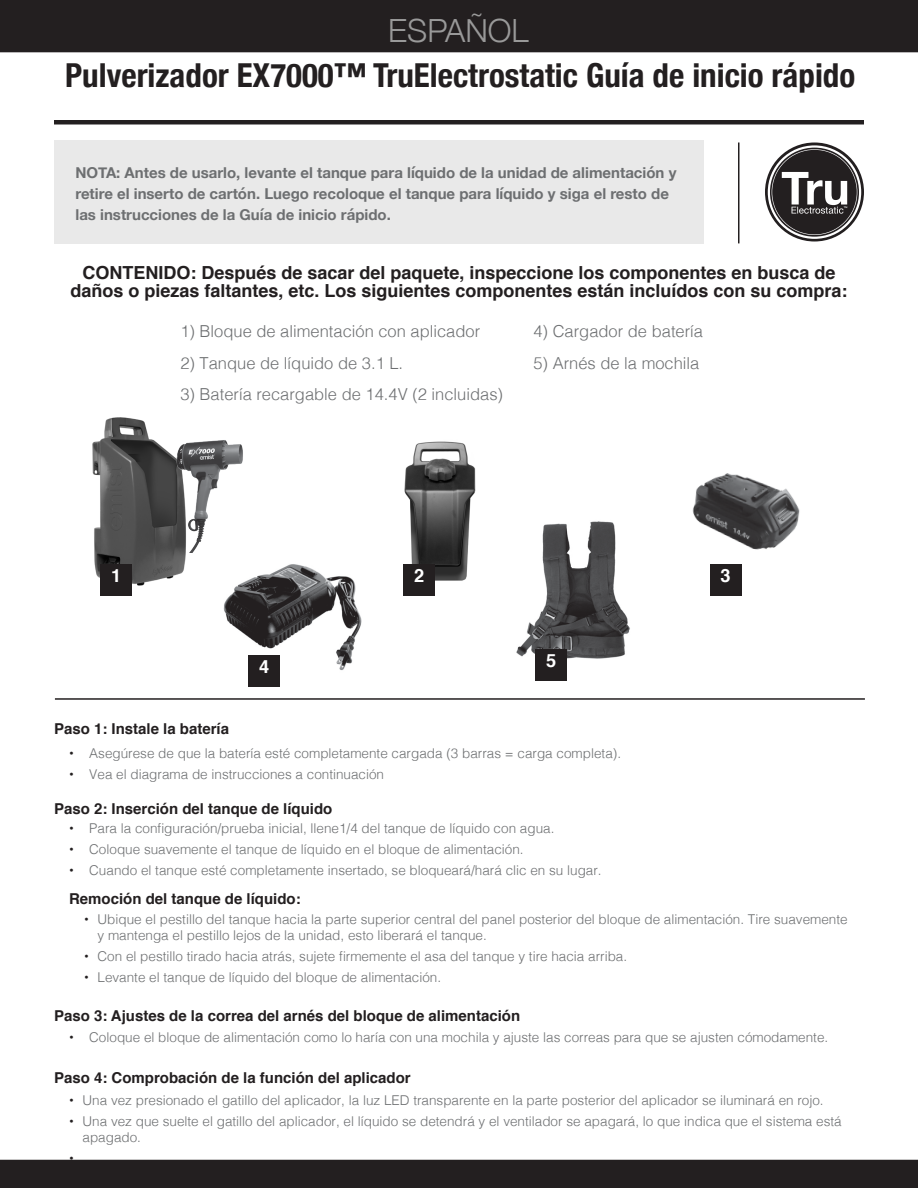
<style>
.page{position:relative;width:918px;height:1188px;background:#fff}
.page>*{position:absolute;margin:0;border:0;box-sizing:border-box;transform-origin:0 0}
.t1{font:700 condensed 33px "Helvetica Neue";color:#231f20}
.t2{font:300 31.95px "Helvetica Neue";color:#999}
.t3{font:700 18.3px "Helvetica";color:#fff}
.t4{font:700 18px/18px "Helvetica";color:#231f20;text-align:center}
.t5{font:300 16.5px "Helvetica";color:#6d6f71}
.t6{font:700 15px/21px "Helvetica Neue";color:#6d6f71}
.t7{font:700 15px "Helvetica";color:#231f20}
.t8{font:300 13.5px/16.5px "Helvetica";color:#6d6f71}
.t9{font:13.5px "Helvetica";color:#231f20}
.s1{font-weight:400;color:#231f20}
</style>
<div class="page">
<hr style="left:54px;top:120px;width:810px;height:4px;background:#231f20">
<img style="left:92px;top:417px;width:101px;height:178px">
<img style="left:223px;top:564px;width:139px;height:106px">
<div style="left:248px;top:656px;width:32px;height:31px;background:#231f20"></div>
<img style="left:172px;top:437px;width:71px;height:115px">
<div style="left:101px;top:564px;width:31px;height:31px;background:#231f20"></div>
<img style="left:404px;top:441px;width:72px;height:140px">
<div style="left:403px;top:564px;width:32px;height:31px;background:#231f20"></div>
<img style="left:692px;top:473px;width:108px;height:77px">
<div style="left:710px;top:564px;width:31px;height:31px;background:#231f20"></div>
<img style="left:516px;top:521px;width:114px;height:146px">
<div style="left:536px;top:649px;width:31px;height:32px;background:#231f20"></div>
<div style="left:864px;top:0;width:54px;height:54px;background:#b8b6b7"></div>
<div style="left:54px;top:140px;width:650px;height:103px;background:#e9e9e9"></div>
<hr style="left:55px;top:698px;width:810px;height:2px;background:#231f20">
<div style="left:0;top:1160px;width:918px;height:28px;background:#231f20"></div>
<div style="left:0;top:0;width:918px;height:52px;background:#231f20"></div>
<svg style="left:765px;top:142px;width:99px;height:100px"></svg>
<svg style="left:768px;top:145px;width:93px;height:94px"></svg>
<hr style="left:738px;top:142px;width:2px;height:101px;background:#231f20">
<p class="t2" style="left:388px;top:5px;width:142px">ESPAÑOL</p>
<p class="t1" style="left:65px;top:48px;width:792px">Pulverizador EX7000™ TruElectrostatic Guía de inicio rápido</p>
<p class="t6" style="left:75px;top:163px;width:603px">NOTA: Antes de usarlo, levante el tanque para líquido de la unidad de alimentación y retire el inserto de cartón. Luego recoloque el tanque para líquido y siga el resto de las instrucciones de la Guía de inicio rápido.</p>
<p class="t4" style="left:70px;top:264px;width:779px">CONTENIDO: Después de sacar del paquete, inspeccione los componentes en busca de daños o piezas faltantes, etc. Los siguientes componentes están incluídos con su compra:</p>
<p class="t5" style="left:180px;top:317px;width:301px">1) Bloque de alimentación con aplicador</p>
<p class="t5" style="left:180px;top:349px;width:224px">2) Tanque de líquido de 3.1 L.</p>
<p class="t5" style="left:180px;top:380px;width:324px">3) Batería recargable de 14.4V (2 incluidas)</p>
<p class="t5" style="left:533px;top:317px;width:171px">4) Cargador de batería</p>
<p class="t5" style="left:533px;top:349px;width:167px">5) Arnés de la mochila</p>
<p class="t3" style="left:111px;top:561px;width:12px">1</p>
<p class="t3" style="left:414px;top:561px;width:12px">2</p>
<p class="t3" style="left:721px;top:561px;width:12px">3</p>
<p class="t7" style="left:54px;top:717px;width:177px">Paso 1: Instale la batería</p>
<p class="t3" style="left:259px;top:652px;width:12px">4</p>
<p class="t3" style="left:546px;top:646px;width:12px">5</p>
<p class="t8" style="left:69px;top:744px;width:554px"><span class="s1">•</span> Asegúrese de que la batería esté completamente cargada (3 barras = carga completa).</p>
<p class="t8" style="left:69px;top:765px;width:317px"><span class="s1">•</span> Vea el diagrama de instrucciones a continuación</p>
<p class="t7" style="left:54px;top:797px;width:280px">Paso 2: Inserción del tanque de líquido</p>
<p class="t8" style="left:69px;top:819px;width:487px"><span class="s1">•</span> Para la configuración/prueba inicial, llene1/4 del tanque de líquido con agua.</p>
<p class="t8" style="left:69px;top:840px;width:456px"><span class="s1">•</span> Coloque suavemente el tanque de líquido en el bloque de alimentación.</p>
<p class="t8" style="left:69px;top:861px;width:534px"><span class="s1">•</span> Cuando el tanque esté completamente insertado, se bloqueará/hará clic en su lugar.</p>
<p class="t7" style="left:69px;top:887px;width:233px">Remoción del tanque de líquido:</p>
<p class="t8" style="left:98px;top:910px;width:752px;text-indent:-14px"><span class="s1">•</span> Ubique el pestillo del tanque hacia la parte superior central del panel posterior del bloque de alimentación. Tire suavemente y mantenga el pestillo lejos de la unidad, esto liberará el tanque.</p>
<p class="t8" style="left:84px;top:947px;width:545px"><span class="s1">•</span> Con el pestillo tirado hacia atrás, sujete firmemente el asa del tanque y tire hacia arriba.</p>
<p class="t8" style="left:84px;top:968px;width:359px"><span class="s1">•</span> Levante el tanque de líquido del bloque de alimentación.</p>
<p class="t7" style="left:54px;top:1004px;width:468px">Paso 3: Ajustes de la correa del arnés del bloque de alimentación</p>
<p class="t8" style="left:69px;top:1028px;width:761px"><span class="s1">•</span> Coloque el bloque de alimentación como lo haría con una mochila y ajuste las correas para que se ajusten cómodamente.</p>
<p class="t7" style="left:54px;top:1066px;width:358px">Paso 4: Comprobación de la función del aplicador</p>
<p class="t8" style="left:69px;top:1091px;width:756px"><span class="s1">•</span> Una vez presionado el gatillo del aplicador, la luz LED transparente en la parte posterior del aplicador se iluminará en rojo.</p>
<p class="t8" style="left:82px;top:1112px;width:761px;text-indent:-14px"><span class="s1">•</span> Una vez que suelte el gatillo del aplicador, el líquido se detendrá y el ventilador se apagará, lo que indica que el sistema está apagado.</p>
<p class="t9" style="left:69px;top:1148px;width:6px">•</p>
</div>
